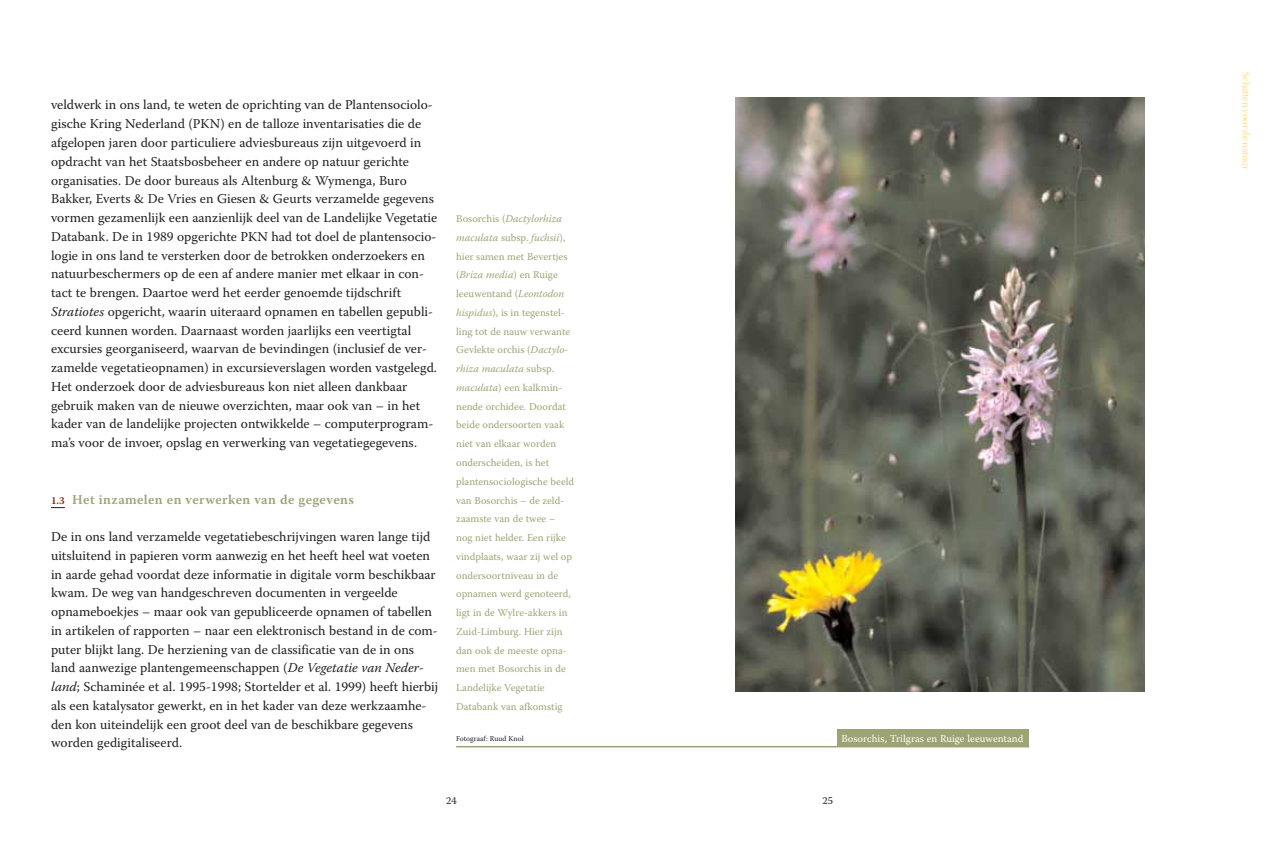
<style>
.page{position:relative;width:1276px;height:851px;background:#fff}
.page>*{position:absolute;margin:0;border:0;box-sizing:border-box;transform-origin:0 0}
.t1{font:13.5px/18.8px "Warnock Pro";color:#231f20}
.t2{font:600 13.5px "Warnock Pro";letter-spacing:.025em;color:#9ea374}
.t3{font:10.5px/18.8px "Warnock Pro";color:#9ea374}
.t4{font:10.5px "Warnock Pro";color:#fff}
.t5{font:10.5px "Warnock Pro Light Disp";color:#ffd457}
.t6{font:10.5px "Warnock Pro";color:#231f20}
.t7{font:7.5px "Warnock Pro";color:#231f20}
.s1{font-style:italic}
.s2{font-size:10.5px;color:#8a1e03}
</style>
<div class="page">
<svg style="left:51px;top:507px;width:14px;height:1px"></svg>
<img style="left:736px;top:98px;width:408px;height:593px">
<hr style="left:456px;top:745px;width:573px;height:2px;background:#9ea374">
<div style="left:837px;top:729px;width:191px;height:17px;background:#9ea374"></div>
<p class="t1" style="left:51px;top:97px;width:388px">veldwerk in ons land, te weten de oprichting van de Plantensociolo&shy;gische Kring Nederland (PKN) en de talloze inventarisaties die de afgelopen jaren door particuliere adviesbureaus zijn uitgevoerd in opdracht van het Staatsbosbeheer en andere op natuur gerichte organisaties. De door bureaus als Altenburg &amp; Wymenga, Buro Bakker, Everts &amp; De Vries en Giesen &amp; Geurts verzamelde gegevens vormen gezamenlijk een aanzienlijk deel van de Landelijke Vegetatie Databank. De in 1989 opgerichte PKN had tot doel de plantensocio&shy;logie in ons land te versterken door de betrokken onderzoekers en natuurbeschermers op de een af andere manier met elkaar in con&shy;tact te brengen. Daartoe werd het eerder genoemde tijdschrift <span class="s1">Stratiotes</span> opgericht, waarin uiteraard opnamen en tabellen gepubli&shy;ceerd kunnen worden. Daarnaast worden jaarlijks een veertigtal excursies georganiseerd, waarvan de bevindingen (inclusief de ver&shy;zamelde vegetatieopnamen) in excursieverslagen worden vastgelegd.<br>Het onderzoek door de adviesbureaus kon niet alleen dankbaar gebruik maken van de nieuwe overzichten, maar ook van – in het kader van de landelijke projecten ontwikkelde – computerprogram&shy;ma’s voor de invoer, opslag en verwerking van vegetatiegegevens.</p>
<p class="t2" style="left:51px;top:494px;width:304px"><span class="s2">1.3</span> Het inzamelen en verwerken van de gegevens</p>
<p class="t1" style="left:51px;top:528px;width:389px">De in ons land verzamelde vegetatiebeschrijvingen waren lange tijd uitsluitend in papieren vorm aanwezig en het heeft heel wat voeten in aarde gehad voordat deze informatie in digitale vorm beschikbaar kwam. De weg van handgeschreven documenten in vergeelde opnameboekjes – maar ook van gepubliceerde opnamen of tabellen in artikelen of rapporten – naar een elektronisch bestand in de com&shy;puter blijkt lang. De herziening van de classificatie van de in ons land aanwezige plantengemeenschappen (<span class="s1">De Vegetatie van Neder&shy;land</span>; Schaminée et al. 1995-1998; Stortelder et al. 1999) heeft hierbij als een katalysator gewerkt, en in het kader van deze werkzaamhe&shy;den kon uiteindelijk een groot deel van de beschikbare gegevens worden gedigitaliseerd.</p>
<p class="t3" style="left:456px;top:210px;width:119px">Bosorchis (<span class="s1">Dactylorhiza maculata</span> subsp. <span class="s1">fuchsii</span>), hier samen met Bevertjes (<span class="s1">Briza media</span>) en Ruige leeuwentand (<span class="s1">Leontodon hispidus</span>), is in tegenstel&shy;ling tot de nauw verwante<br>Gevlekte orchis (<span class="s1">Dactylo&shy;rhiza maculata</span> subsp. <span class="s1">maculata</span>) een kalkmin&shy;nende orchidee. Doordat beide ondersoorten vaak niet van elkaar worden onderscheiden, is het plantensociologische beeld van Bosorchis – de zeld&shy;zaamste van de twee – nog niet helder. Een rijke vindplaats, waar zij wel op ondersoortniveau in de opnamen werd genoteerd, ligt in de Wylre-akkers in<br>Zuid-Limburg. Hier zijn dan ook de meeste opna&shy;men met Bosorchis in de<br>Landelijke Vegetatie<br>Databank van afkomstig</p>
<p class="t7" style="left:456px;top:735px;width:69px">Fotograaf: Ruud Knol</p>
<p class="t4" style="left:841px;top:734px;width:184px">Bosorchis, Trilgras en Ruige leeuwentand</p>
<p class="t6" style="left:446px;top:796px;width:12px">24</p>
<p class="t6" style="left:822px;top:796px;width:12px">25</p>
<p class="t5" style="left:1250px;top:72px;width:98px;rotate:90deg">Schatten voor de natuur</p>
</div>
